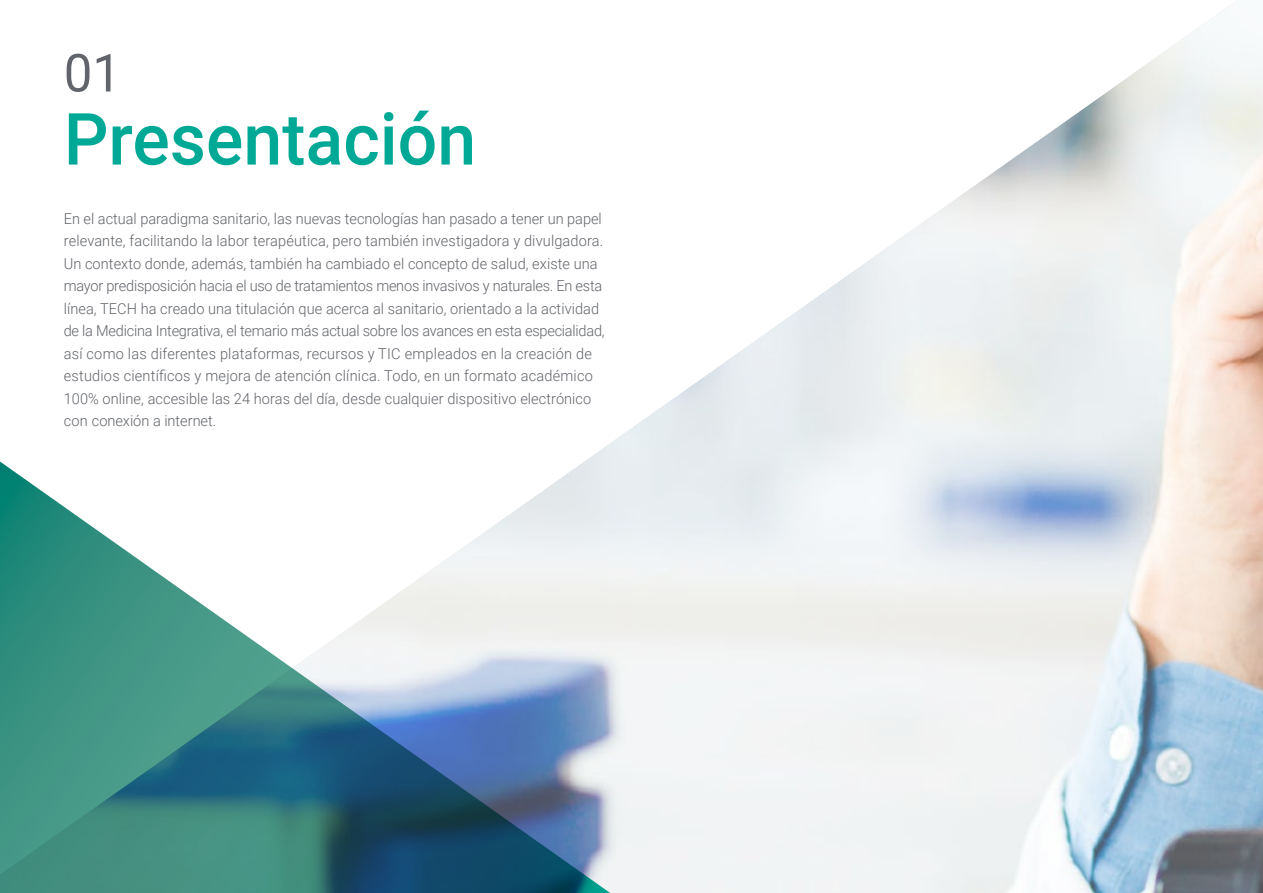
<style>
.page{position:relative;width:1263px;height:893px;background:#fff}
.page>*{position:absolute;margin:0;border:0;box-sizing:border-box;transform-origin:0 0}
.t1{font:500 72px "Roboto";color:#00a996}
.t2{font:52.5px "Roboto";color:#61646a}
.t3{font:300 15px/22.5px "Roboto";letter-spacing:.005em;color:#61646a}
</style>
<div class="page">
<img style="left:607px;top:0;width:656px;height:893px">
<svg style="left:0;top:446px;width:640px;height:447px"></svg>
<h2 class="t2" style="left:64px;top:36px;width:59px">01</h2>
<h1 class="t1" style="left:64px;top:89px;width:414px">Presentación</h1>
<p class="t3" style="left:64px;top:207px;width:542px">En el actual paradigma sanitario, las nuevas tecnologías han pasado a tener un papel relevante, facilitando la labor terapéutica, pero también investigadora y divulgadora.<br>Un contexto donde, además, también ha cambiado el concepto de salud, existe una mayor predisposición hacia el uso de tratamientos menos invasivos y naturales. En esta línea, TECH ha creado una titulación que acerca al sanitario, orientado a la actividad de la Medicina Integrativa, el temario más actual sobre los avances en esta especialidad, así como las diferentes plataformas, recursos y TIC empleados en la creación de estudios científicos y mejora de atención clínica. Todo, en un formato académico 100% online, accesible las 24 horas del día, desde cualquier dispositivo electrónico con conexión a internet.</p>
</div>
